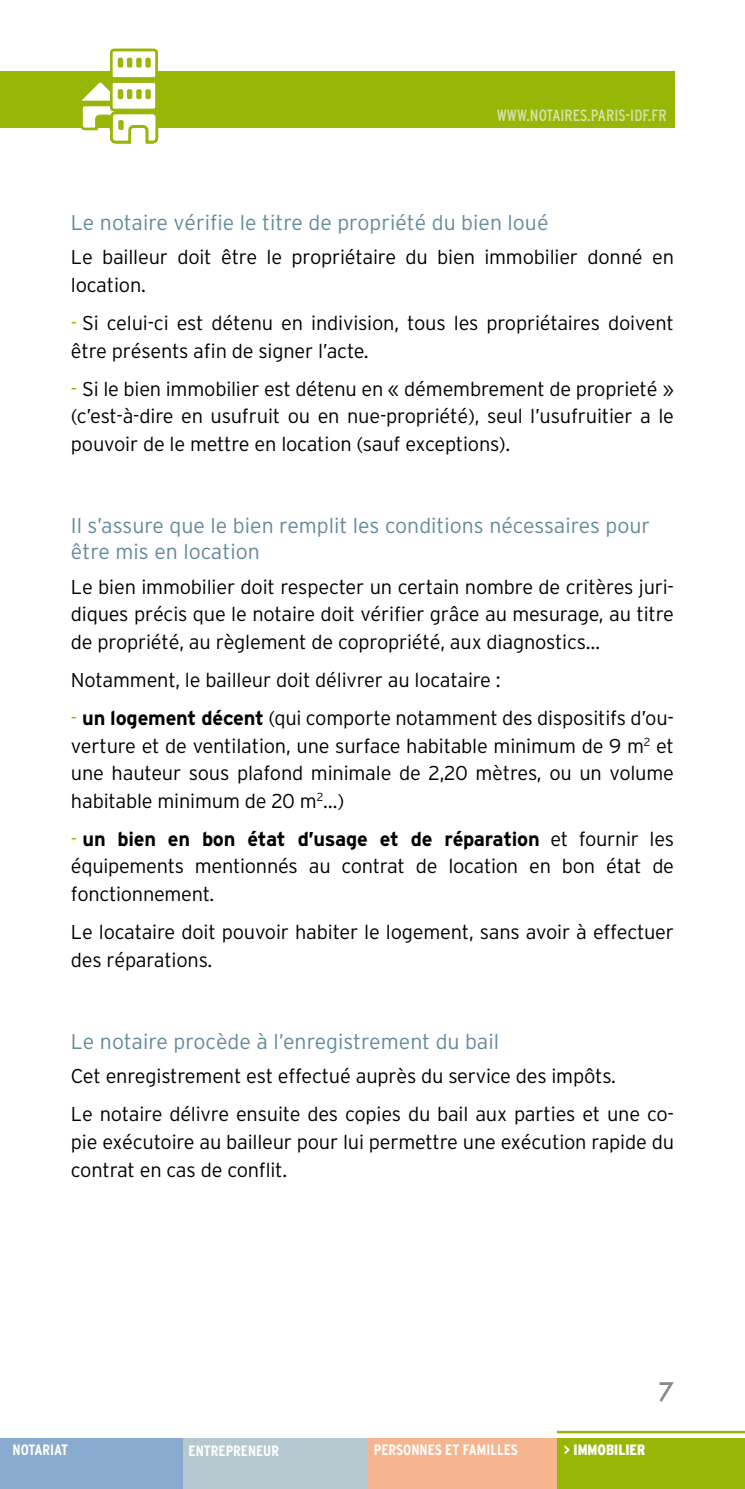
<style>
.page{position:relative;width:745px;height:1489px;background:#fff}
.page>*{position:absolute;margin:0;border:0;box-sizing:border-box;transform-origin:0 0}
.t1{font:500 25px "Futura";color:#87888a}
.t2{font:300 21.25px/26.2px "Interstate";color:#648a9c}
.t3{font:300 20px/27.5px "Interstate";letter-spacing:-.01em;color:#000}
.t4{font:condensed 16.25px "Interstate";color:#d7e1ab}
.t5{font:700 condensed 15px "Interstate";color:#fff}
.t6{font:900 condensed 15px "Interstate";color:#fff}
.s1{color:#98b605}
.s2{font-weight:700}
</style>
<div class="page">
<div style="left:0;top:71px;width:673px;height:57px;background:#98b605"></div>
<div style="left:111px;top:50px;width:45px;height:28px;background:#fff;border-radius:3px"></div>
<div style="left:110px;top:49px;width:48px;height:31px;border:3px solid #98b605;border-radius:3px"></div>
<svg style="left:81px;top:77px;width:78px;height:67px"></svg>
<div style="left:118px;top:120px;width:6px;height:10px;border:3px solid #98b605"></div>
<div style="left:145px;top:58px;width:6px;height:10px;border:3px solid #98b605"></div>
<div style="left:136px;top:58px;width:5px;height:10px;border:3px solid #98b605"></div>
<div style="left:127px;top:58px;width:5px;height:9px;border:3px solid #98b605"></div>
<div style="left:118px;top:58px;width:5px;height:10px;border:3px solid #98b605"></div>
<div style="left:555px;top:1437px;width:189px;height:51px;background:#98b605"></div>
<svg style="left:0;top:1437px;width:556px;height:51px;background:#bdb9bb"></svg>
<hr style="left:556px;top:1430px;width:188px;height:3px;background:#98b605">
<p class="t4" style="left:496px;top:106px;width:171px">WWW.NOTAIRES.PARIS-IDF.FR</p>
<p class="t2" style="left:71px;top:209px;width:479px">Le notaire vérifie le titre de propriété du bien loué</p>
<p class="t3" style="left:71px;top:243px;width:604px">Le bailleur doit être le propriétaire du bien immobilier donné en location.</p>
<p class="t3" style="left:71px;top:309px;width:604px"><span class="s1">-</span> Si celui-ci est détenu en indivision, tous les propriétaires doivent être présents afin de signer l’acte.</p>
<p class="t3" style="left:71px;top:375px;width:604px;text-align:justify"><span class="s1">-</span> Si le bien immobilier est détenu en « démembrement de proprieté » (c’est-à-dire en usufruit ou en nue-propriété), seul l’usufruitier a le pouvoir de le mettre en location (sauf exceptions).</p>
<p class="t2" style="left:71px;top:512px;width:580px">Il s’assure que le bien remplit les conditions nécessaires pour être mis en location</p>
<p class="t3" style="left:71px;top:573px;width:604px;text-align:justify">Le bien immobilier doit respecter un certain nombre de critères juri&shy;diques précis que le notaire doit vérifier grâce au mesurage, au titre de propriété, au règlement de copropriété, aux diagnostics…</p>
<p class="t3" style="left:71px;top:666px;width:431px">Notamment, le bailleur doit délivrer au locataire :</p>
<p class="t3" style="left:71px;top:704px;width:604px;text-align:justify"><span class="s1">-</span> <span class="s2">un logement décent</span> (qui comporte notamment des dispositifs d’ou&shy;verture et de ventilation, une surface habitable minimum de 9 m<sup>2</sup> et une hauteur sous plafond minimale de 2,20 mètres, ou un volume habitable minimum de 20 m<sup>2</sup>…)</p>
<p class="t3" style="left:71px;top:824px;width:604px;text-align:justify"><span class="s1">-</span> <span class="s2">un bien en bon état d’usage et de réparation</span> et fournir les équipements mentionnés au contrat de location en bon état de fonctionnement.</p>
<p class="t3" style="left:71px;top:918px;width:604px">Le locataire doit pouvoir habiter le logement, sans avoir à effectuer des réparations.</p>
<p class="t2" style="left:71px;top:1027px;width:429px">Le notaire procède à l’enregistrement du bail</p>
<p class="t3" style="left:71px;top:1056px;width:604px;line-height:38.2px">Cet enregistrement est effectué auprès du service des impôts.<br>Le notaire délivre ensuite des copies du bail aux parties et une co-</p>
<p class="t3" style="left:71px;top:1127px;width:604px">pie exécutoire au bailleur pour lui permettre une exécution rapide du contrat en cas de conflit.</p>
<p class="t1" style="left:658px;top:1374px;width:17px">7</p>
<p class="t5" style="left:13px;top:1440px;width:57px">NOTARIAT</p>
<p class="t5" style="left:188px;top:1441px;width:92px">ENTREPRENEUR</p>
<p class="t5" style="left:373px;top:1441px;width:145px">PERSONNES ET FAMILLES</p>
<p class="t6" style="left:563px;top:1440px;width:83px"><span class="s2">&gt;</span> IMMOBILIER</p>
</div>
